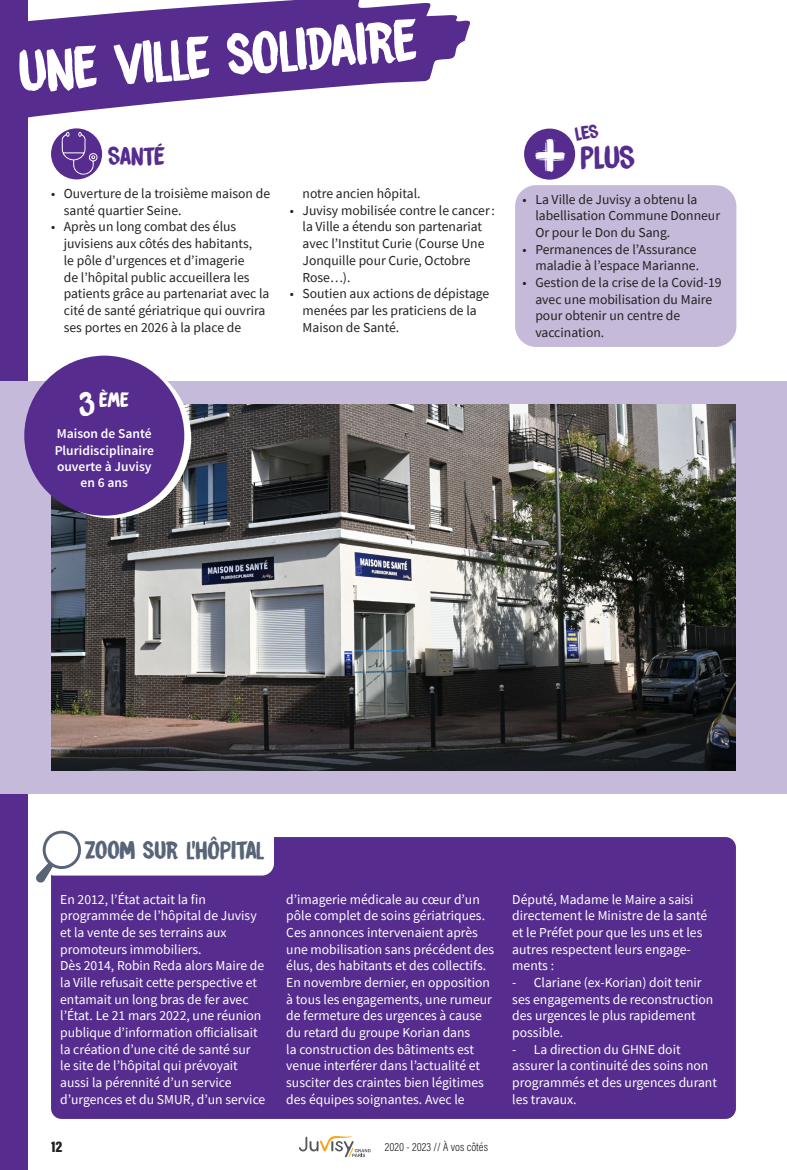
<style>
.page{position:relative;width:787px;height:1170px;background:#fff}
.page>*{position:absolute;margin:0;border:0;box-sizing:border-box;transform-origin:0 0}
.t1{font:52.5px "DK Brush Crush";color:#fff;scale:.96 1}
.t2{font:42.3px "appopaint";color:#fff}
.t3{font:28.65px "DK Brush Crush";color:#562d8f}
.t4{font:22.5px "DK Brush Crush";color:#586477}
.t5{font:22.5px "DK Brush Crush";letter-spacing:-.03em;color:#562d8f}
.t6{font:18.3px "DK Brush Crush";color:#fff}
.t7{font:15.75px "Acumin Variable Concept";color:#231f20}
.t8{font:13.65px/16.6px "Source Sans Pro";color:#fff}
.t9{font:13.65px/16.6px "Source Sans Pro";color:#231f20}
.t10{font:600 13.5px "Source Sans Pro";color:#fff}
.t11{font:12px "Acumin Variable Concept";letter-spacing:.005em;color:#231f20}
.s1{font-size:31.5px}
</style>
<div class="page">
<svg style="left:299px;top:1136px;width:71px;height:21px"></svg>
<div style="left:51px;top:128px;width:51px;height:51px;background:#562d8f;border-radius:50%"></div>
<div style="left:0;top:0;width:28px;height:1169px;background:#562d8f"></div>
<svg style="left:28px;top:0;width:442px;height:118px;fill:#562d8f"></svg>
<div style="left:525px;top:196px;width:201px;height:140px;background:#c5bad9;border-radius:10px"></div>
<div style="left:515px;top:185px;width:221px;height:162px;border:21px solid #c5bad9;border-radius:10px"></div>
<div style="left:524px;top:129px;width:51px;height:51px;background:#562d8f;border-radius:50%"></div>
<div style="left:0;top:380px;width:787px;height:413px;background:#c5bad9"></div>
<img style="left:51px;top:404px;width:685px;height:366px">
<div style="left:56px;top:842px;width:674px;height:271px;background:#562d8f;border-radius:5px"></div>
<div style="left:51px;top:837px;width:685px;height:281px;border:10px solid #562d8f;border-radius:5px"></div>
<div style="left:49px;top:829px;width:219px;height:40px;background:#fff;border-radius:6px"></div>
<div style="left:43px;top:823px;width:231px;height:52px;border:12px solid #fff;border-radius:6px"></div>
<svg style="left:36px;top:826px;width:48px;height:58px"></svg>
<svg style="left:62px;top:132px;width:36px;height:43px"></svg>
<svg style="left:31px;top:358px;width:160px;height:160px"></svg>
<div style="left:24px;top:355px;width:160px;height:160px;background:#562d8f;border-radius:50%"></div>
<p class="t1" style="left:15px;top:36px;width:419px;rotate:-5deg">UNE VILLE SOLIDAIRE</p>
<p class="t5" style="left:108px;top:140px;width:59px">SANTÉ</p>
<p class="t9" style="left:64px;top:185px;width:208px;text-indent:-13px">• Ouverture de la troisième maison de santé quartier Seine.</p>
<p class="t9" style="left:64px;top:218px;width:207px;text-indent:-13px">• Après un long combat des élus juvisiens aux côtés des habitants,<br>le pôle d’urgences et d’imagerie<br>de l’hôpital public accueillera les patients grâce au partenariat avec la cité de santé gériatrique qui ouvrira ses portes en 2026 à la place de</p>
<p class="t9" style="left:302px;top:185px;width:119px">notre ancien hôpital.</p>
<p class="t9" style="left:302px;top:202px;width:194px;text-indent:-13px">• Juvisy mobilisée contre le cancer: la Ville a étendu son partenariat avec l’Institut Curie (Course Une<br>Jonquille pour Curie, Octobre<br>Rose…).</p>
<p class="t9" style="left:302px;top:285px;width:188px;text-indent:-13px">• Soutien aux actions de dépistage menées par les praticiens de la<br>Maison de Santé.</p>
<p class="t6" style="left:79px;top:386px;width:51px"><span class="s1">3</span> ÈME</p>
<p class="t10" style="left:57px;top:425px;width:96px">Maison de Santé</p>
<p class="t10" style="left:55px;top:441px;width:101px">Pluridisciplinaire</p>
<p class="t10" style="left:57px;top:458px;width:96px">ouverte à Juvisy</p>
<p class="t10" style="left:81px;top:474px;width:49px">en 6 ans</p>
<p class="t2" style="left:535px;top:132px;width:32px">+</p>
<p class="t3" style="left:580px;top:136px;width:56px">PLUS</p>
<p class="t9" style="left:535px;top:190px;width:186px;text-indent:-13px">• La Ville de Juvisy a obtenu la labellisation Commune Donneur<br>Or pour le Don du Sang.</p>
<p class="t9" style="left:522px;top:240px;width:178px;text-align:right">• Permanences de l’Assurance maladie à l’espace Marianne.</p>
<p class="t9" style="left:535px;top:274px;width:188px;text-indent:-13px">• Gestion de la crise de la Covid-19 avec une mobilisation du Maire pour obtenir un centre de vaccination.</p>
<p class="t4" style="left:85px;top:833px;width:181px">ZOOM SUR L’HÔPITAL</p>
<p class="t8" style="left:60px;top:890px;width:207px">En 2012, l’État actait la fin programmée de l’hôpital de Juvisy et la vente de ses terrains aux promoteurs immobiliers.<br>Dès 2014, Robin Reda alors Maire de la Ville refusait cette perspective et entamait un long bras de fer avec l’État. Le 21 mars 2022, une réunion publique d’information officialisait la création d’une cité de santé sur<br>le site de l’hôpital qui prévoyait aussi la pérennité d’un service d’urgences et du SMUR, d’un service</p>
<p class="t8" style="left:286px;top:890px;width:209px">d’imagerie médicale au cœur d’un pôle complet de soins gériatriques.<br>Ces annonces intervenaient après une mobilisation sans précédent des élus, des habitants et des collectifs.<br>En novembre dernier, en opposition à tous les engagements, une rumeur de fermeture des urgences à cause du retard du groupe Korian dans<br>la construction des bâtiments est venue interférer dans l’actualité et susciter des craintes bien légitimes des équipes soignantes. Avec le</p>
<p class="t8" style="left:512px;top:890px;width:196px">Député, Madame le Maire a saisi directement le Ministre de la santé et le Préfet pour que les uns et les autres respectent leurs engage&shy;ments :</p>
<p class="t8" style="left:512px;top:973px;width:202px">- Clariane (ex-Korian) doit tenir ses engagements de reconstruction des urgences le plus rapidement possible.</p>
<p class="t8" style="left:512px;top:1040px;width:206px">- La direction du GHNE doit assurer la continuité des soins non programmés et des urgences durant les travaux.</p>
<p class="t7" style="left:51px;top:1135px;width:13px">12</p>
<p class="t11" style="left:385px;top:1138px;width:105px">2020 - 2023 // À vos côtés</p>
</div>
